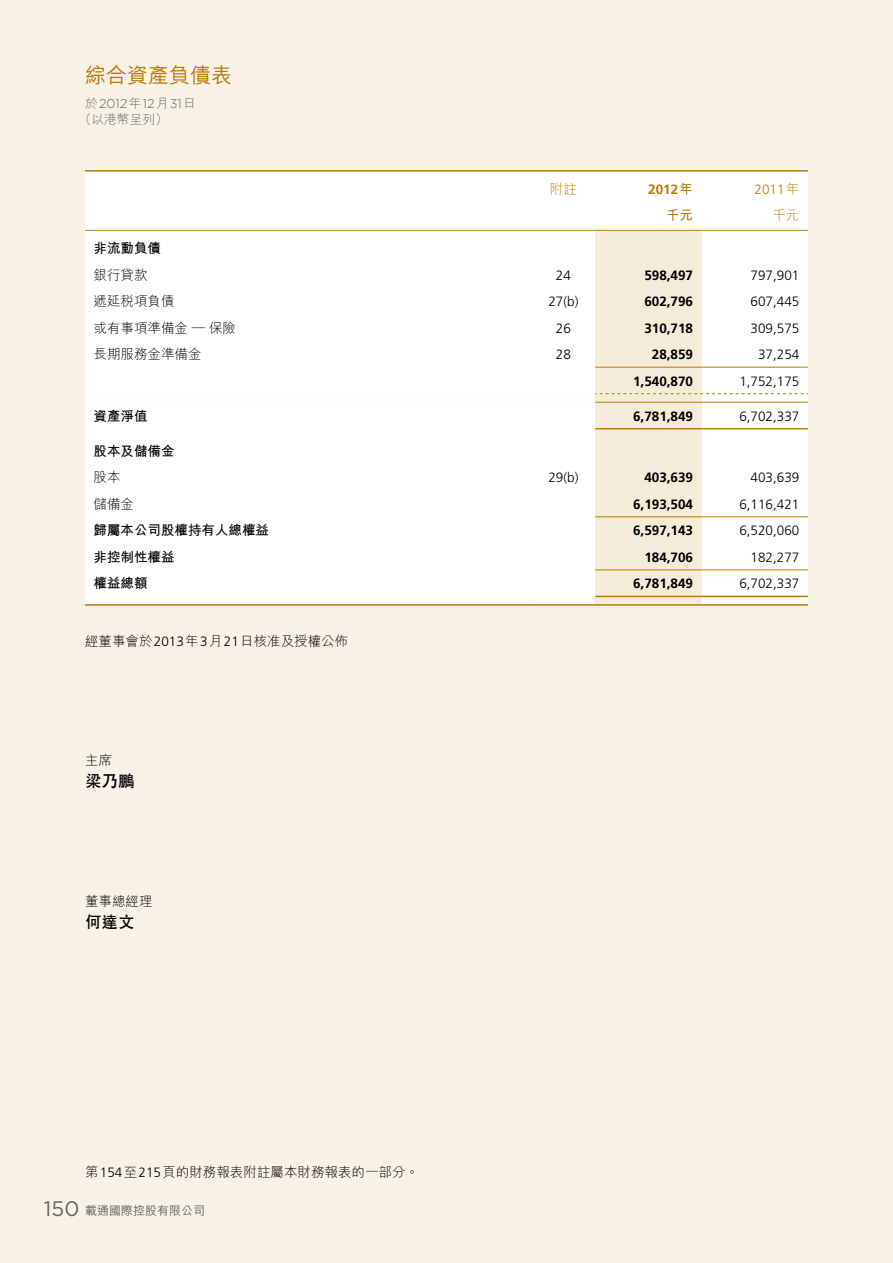
<style>
.page{position:relative;width:893px;height:1263px;background:#f8f2e6}
.page>*{position:absolute;margin:0;border:0;box-sizing:border-box;transform-origin:0 0}
.t1{font:500 21px "M Hei HK";color:#bb7a00}
.t2{font:700 16.5px "C Hei 2 HK";color:#000}
.t3{font:300 13.5px "Frutiger";color:#000}
.t4{font:300 13.5px "M Hei HK";color:#000}
.t5{font:700 13.5px "Frutiger";color:#000}
.t6{font:700 13.5px "M Hei HK";color:#000}
.t7{font:700 13.5px "Frutiger";color:#bb7a00}
.t8{font:300 13.5px "Frutiger";color:#bb7a00}
.t9{font:300 13.5px "M Hei HK";color:#bb7a00}
.t10{font:700 13.5px "M Hei HK";color:#bb7a00}
.t11{font:300 12.75px "Gotham";color:#666464}
.t12{font:300 12.75px "M Hei HK";color:#666464}
.t13{font:500 12px "M Hei HK";color:#666464}
.s1{font-family:"M Hei HK"}
.s2{font-family:"Frutiger"}
.s3{font-family:"Gotham";font-weight:400;font-size:21px}
</style>
<div class="page">
<div style="left:85px;top:172px;width:723px;height:58px;background:#fff"></div>
<hr style="left:85px;top:170px;width:446px;height:2px;background:#bb7a00">
<hr style="left:531px;top:170px;width:64px;height:2px;background:#bb7a00">
<hr style="left:595px;top:170px;width:107px;height:2px;background:#bb7a00">
<hr style="left:702px;top:170px;width:106px;height:2px;background:#bb7a00">
<svg style="left:85px;top:230px;width:723px;height:374px;background:#fdfbf8"></svg>
<hr style="left:595px;top:402px;width:107px;height:1px;background:#bb7a00">
<hr style="left:702px;top:402px;width:106px;height:1px;background:#bb7a00">
<hr style="left:595px;top:428px;width:107px;height:1px;background:#bb7a00">
<hr style="left:702px;top:428px;width:106px;height:1px;background:#bb7a00">
<hr style="left:85px;top:604px;width:446px;height:2px;background:#bb7a00">
<hr style="left:531px;top:604px;width:64px;height:2px;background:#bb7a00">
<hr style="left:595px;top:596px;width:107px;height:1px;background:#bb7a00">
<hr style="left:595px;top:604px;width:107px;height:2px;background:#bb7a00">
<hr style="left:702px;top:596px;width:106px;height:1px;background:#bb7a00">
<hr style="left:702px;top:604px;width:106px;height:2px;background:#bb7a00">
<hr style="left:595px;top:569px;width:107px;height:1px;background:#bb7a00">
<hr style="left:702px;top:569px;width:106px;height:1px;background:#bb7a00">
<hr style="left:595px;top:516px;width:107px;height:1px;background:#bb7a00">
<hr style="left:702px;top:516px;width:106px;height:1px;background:#bb7a00">
<hr style="left:595px;top:367px;width:107px;height:1px;background:#bb7a00">
<hr style="left:702px;top:367px;width:106px;height:1px;background:#bb7a00">
<h1 class="t1" style="left:85px;top:60px;width:148px">綜合資產負債表</h1>
<p class="t11" style="left:85px;top:95px;width:112px"><span class="s1">於</span>2012<span class="s1">年</span>12<span class="s1">月</span>31<span class="s1">日</span></p>
<p class="t12" style="left:79px;top:110px;width:91px">（以港幣呈列）</p>
<p class="t9" style="left:550px;top:179px;width:28px">附註</p>
<p class="t7" style="left:648px;top:181px;width:46px">2012<span class="s1">年</span></p>
<p class="t8" style="left:754px;top:181px;width:46px">2011<span class="s1">年</span></p>
<p class="t10" style="left:666px;top:205px;width:28px">千元</p>
<p class="t9" style="left:772px;top:206px;width:28px">千元</p>
<p class="t6" style="left:94px;top:238px;width:69px">非流動負債</p>
<p class="t4" style="left:94px;top:265px;width:55px">銀行貸款</p>
<p class="t3" style="left:556px;top:267px;width:17px">24</p>
<p class="t5" style="left:644px;top:267px;width:50px">598,497</p>
<p class="t3" style="left:751px;top:267px;width:50px">797,901</p>
<p class="t4" style="left:94px;top:292px;width:82px">遞延稅項負債</p>
<p class="t3" style="left:548px;top:294px;width:32px">27(b)</p>
<p class="t5" style="left:644px;top:293px;width:50px">602,796</p>
<p class="t3" style="left:751px;top:294px;width:50px">607,445</p>
<p class="t4" style="left:94px;top:318px;width:144px">或有事項準備金 — 保險</p>
<p class="t3" style="left:556px;top:320px;width:17px">26</p>
<p class="t5" style="left:644px;top:320px;width:50px">310,718</p>
<p class="t3" style="left:751px;top:320px;width:50px">309,575</p>
<p class="t4" style="left:94px;top:345px;width:109px">長期服務金準備金</p>
<p class="t3" style="left:556px;top:347px;width:17px">28</p>
<p class="t5" style="left:652px;top:346px;width:43px">28,859</p>
<p class="t3" style="left:758px;top:347px;width:43px">37,254</p>
<p class="t5" style="left:633px;top:373px;width:62px">1,540,870</p>
<p class="t3" style="left:739px;top:373px;width:62px">1,752,175</p>
<p class="t6" style="left:94px;top:406px;width:55px">資產淨值</p>
<p class="t5" style="left:633px;top:408px;width:62px">6,781,849</p>
<p class="t3" style="left:739px;top:408px;width:62px">6,702,337</p>
<p class="t6" style="left:94px;top:441px;width:82px">股本及儲備金</p>
<p class="t4" style="left:94px;top:468px;width:28px">股本</p>
<p class="t3" style="left:548px;top:470px;width:32px">29(b)</p>
<p class="t5" style="left:644px;top:470px;width:50px">403,639</p>
<p class="t3" style="left:751px;top:470px;width:50px">403,639</p>
<p class="t4" style="left:94px;top:494px;width:42px">儲備金</p>
<p class="t5" style="left:633px;top:496px;width:62px">6,193,504</p>
<p class="t3" style="left:739px;top:496px;width:62px">6,116,421</p>
<p class="t6" style="left:94px;top:520px;width:177px">歸屬本公司股權持有人總權益</p>
<p class="t5" style="left:633px;top:523px;width:62px">6,597,143</p>
<p class="t3" style="left:739px;top:523px;width:62px">6,520,060</p>
<p class="t6" style="left:94px;top:547px;width:82px">非控制性權益</p>
<p class="t5" style="left:644px;top:549px;width:50px">184,706</p>
<p class="t3" style="left:751px;top:549px;width:50px">182,277</p>
<p class="t6" style="left:94px;top:574px;width:55px">權益總額</p>
<p class="t5" style="left:633px;top:576px;width:62px">6,781,849</p>
<p class="t3" style="left:739px;top:576px;width:62px">6,702,337</p>
<p class="t4" style="left:85px;top:632px;width:265px">經董事會於<span class="s2">2013</span>年<span class="s2">3</span>月<span class="s2">21</span>日核准及授權公佈</p>
<p class="t4" style="left:85px;top:750px;width:28px">主席</p>
<p class="t2" style="left:85px;top:769px;width:51px">梁乃鵬</p>
<p class="t4" style="left:85px;top:891px;width:69px">董事總經理</p>
<p class="t2" style="left:85px;top:910px;width:51px">何達文</p>
<p class="t4" style="left:85px;top:1162px;width:335px">第<span class="s2">154</span>至<span class="s2">215</span>頁的財務報表附註屬本財務報表的一部分。</p>
<p class="t13" style="left:44px;top:1202px;width:163px"><span class="s3">150</span> 載通國際控股有限公司</p>
</div>
